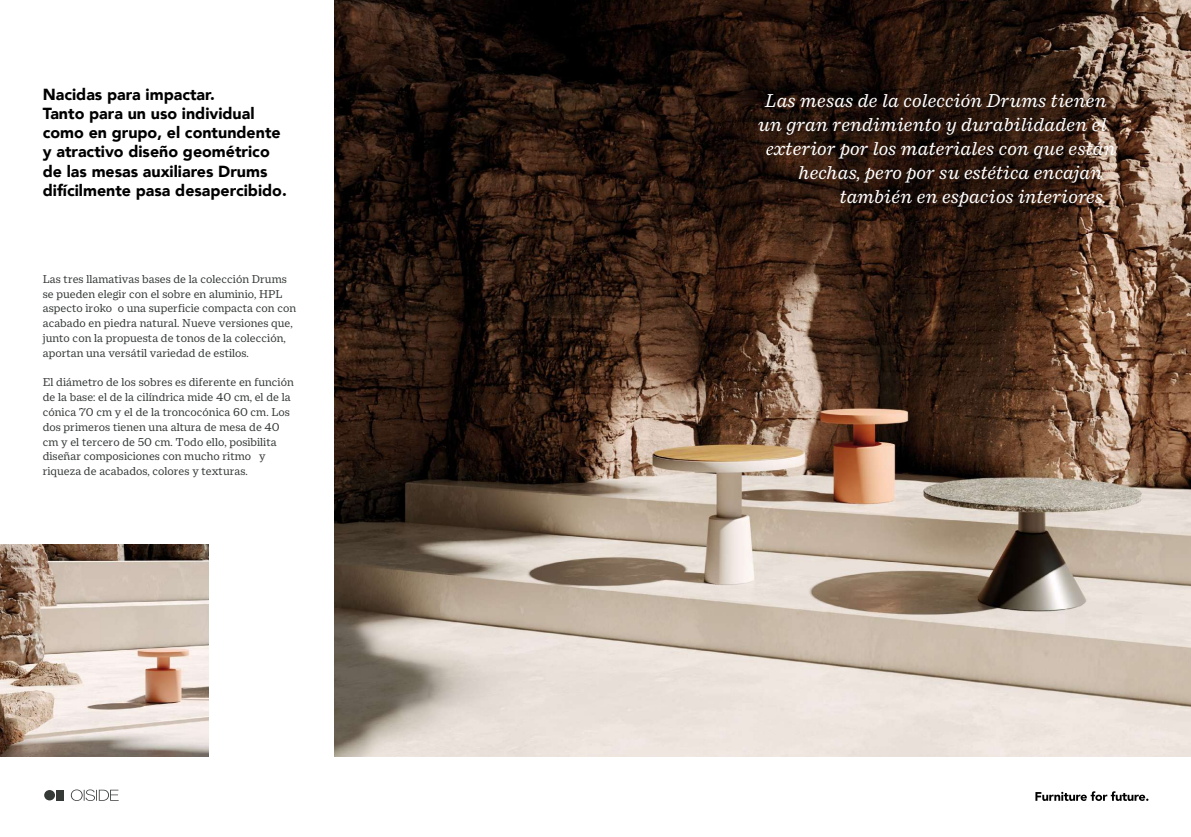
<style>
.page{position:relative;width:1191px;height:837px;background:#fff}
.page>*{position:absolute;margin:0;border:0;box-sizing:border-box;transform-origin:0 0}
.t1{font:italic 20px "Macklin Text";color:#fff}
.t2{font:900 16px/19.2px "Avenir";color:#000}
.t3{font:12.3px/14.8px "Macklin Text";color:#353a36}
</style>
<div class="page">
<img style="left:0;top:544px;width:208px;height:212px">
<img style="left:334px;top:0;width:857px;height:756px">
<svg style="left:71px;top:789px;width:48px;height:11px"></svg>
<div style="left:44px;top:789px;width:11px;height:11px;background:#353a36;border-radius:50%"></div>
<div style="left:57px;top:789px;width:7px;height:11px;background:#353a36"></div>
<svg style="left:766px;top:146px;width:7px;height:9px"></svg>
<svg style="left:1035px;top:791px;width:113px;height:9px"></svg>
<h2 class="t2" style="left:43px;top:84px;width:245px">Nacidas para impactar.<br>Tanto para un uso individual como en grupo, el contundente y atractivo diseño geométrico de las mesas auxiliares Drums difícilmente pasa desapercibido.</h2>
<p class="t3" style="left:43px;top:271px;width:255px">Las tres llamativas bases de la colección Drums se pueden elegir con el sobre en aluminio, HPL aspecto iroko o una superficie compacta con con acabado en piedra natural. Nueve versiones que, junto con la propuesta de tonos de la colección, aportan una versátil variedad de estilos.</p>
<p class="t3" style="left:43px;top:375px;width:252px">El diámetro de los sobres es diferente en función de la base: el de la cilíndrica mide 40 cm, el de la cónica 70 cm y el de la troncocónica 60 cm. Los dos primeros tienen una altura de mesa de 40 cm y el tercero de 50 cm. Todo ello, posibilita diseñar composiciones con mucho ritmo y riqueza de acabados, colores y texturas.</p>
<h1 class="t1" style="left:765px;top:89px;width:343px">Las mesas de la colección Drums tienen</h1>
<h1 class="t1" style="left:758px;top:113px;width:350px">un gran rendimiento y durabilidaden el</h1>
<h1 class="t1" style="left:773px;top:137px;width:344px">xterior por los materiales con que están</h1>
<h1 class="t1" style="left:798px;top:161px;width:305px">hechas, pero por su estética encajan</h1>
<h1 class="t1" style="left:840px;top:185px;width:268px">también en espacios interiores.</h1>
</div>
